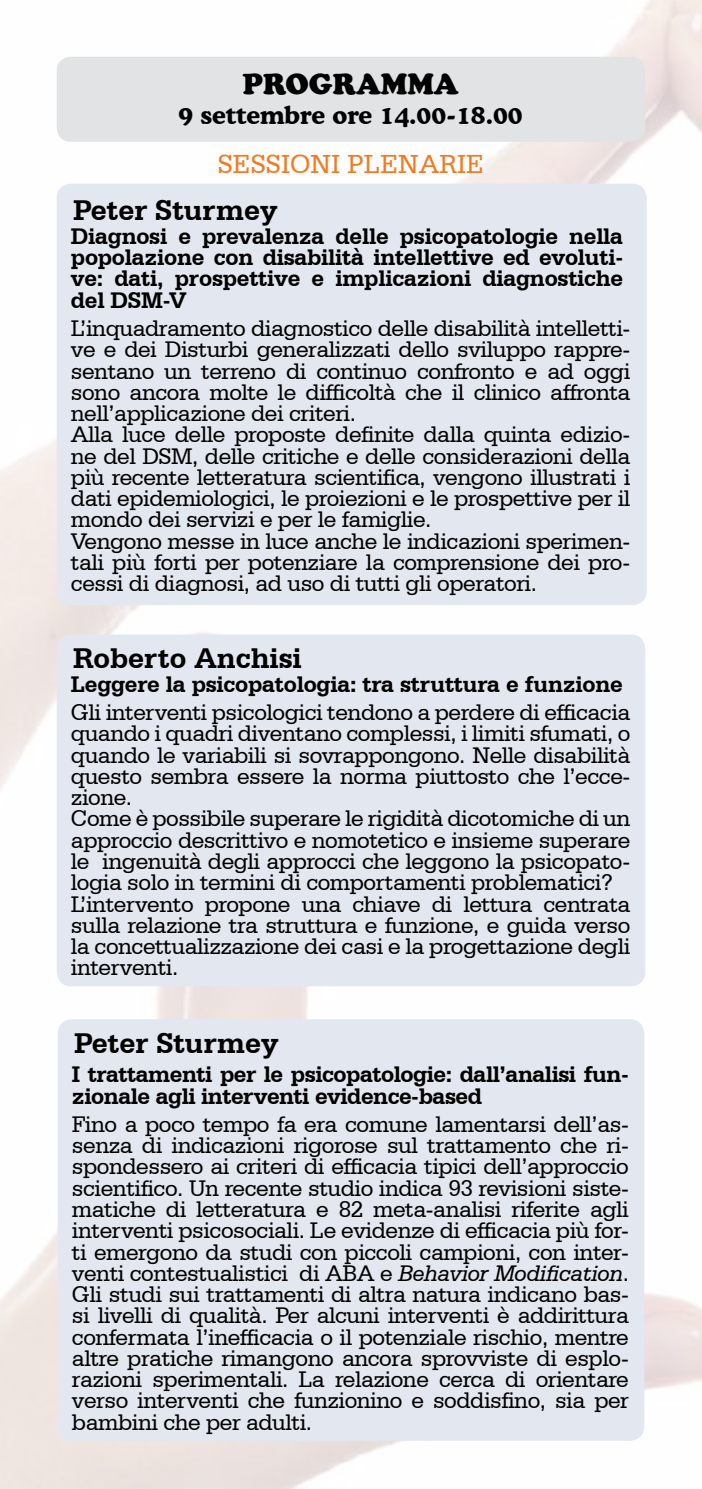
<style>
.page{position:relative;width:702px;height:1489px;background:#fff}
.page>*{position:absolute;margin:0;border:0;box-sizing:border-box;transform-origin:0 0}
.t1{font:700 30px "Serifa BT";color:#000}
.t2{font:900 30px "Cooper";color:#000}
.t3{font:27.5px "Serifa BT";color:#f47920}
.t4{font:700 25px "Cooper BT";color:#000}
.t5{font:23.75px/21.2px "Serifa BT";letter-spacing:-.02em;color:#000}
.t6{font:700 23.75px/21.2px "Serifa BT";letter-spacing:-.01em;color:#000;text-align:justify}
.s1{font-style:italic}
</style>
<div class="page">
<div style="left:57px;top:57px;width:588px;height:85px;background:#e2e3e4;border-radius:14px"></div>
<div style="left:57px;top:184px;width:589px;height:421px;background:#e3e7ef;border-radius:14px"></div>
<div style="left:57px;top:634px;width:588px;height:352px;background:#e3e7ef;border-radius:14px"></div>
<div style="left:58px;top:1019px;width:586px;height:421px;background:#e3e7ef;border-radius:14px"></div>
<p class="t2" style="left:242px;top:67px;width:218px">PROGRAMMA</p>
<p class="t4" style="left:178px;top:100px;width:346px">9 settembre ore 14.00-18.00</p>
<p class="t3" style="left:218px;top:147px;width:33px">Session</p>
<p class="t3" style="left:331px;top:147px;width:35px">I plenarie</p>
<p class="t1" style="left:73px;top:192px;width:206px">Peter Sturmey</p>
<p class="t6" style="left:71px;top:225px;width:554px">Diagnosi e prevalenza delle psicopatologie nella popolazione con disabilità intellettive ed evoluti&shy;ve: dati, prospettive e implicazioni diagnostiche del DSM-V</p>
<p class="t5" style="left:71px;top:317px;width:561px">L’inquadramento diagnostico delle disabilità intelletti&shy;ve e dei Disturbi generalizzati dello sviluppo rappre&shy;sentano un terreno di continuo confronto e ad oggi sono ancora molte le difficoltà che il clinico affronta nell’applicazione dei criteri.<br>Alla luce delle proposte definite dalla quinta edizio&shy;ne del DSM, delle critiche e delle considerazioni della più recente letteratura scientifica, vengono illustrati i dati epidemiologici, le proiezioni e le prospettive per il mondo dei servizi e per le famiglie.<br>Vengono messe in luce anche le indicazioni sperimen&shy;tali più forti per potenziare la comprensione dei pro&shy;cessi di diagnosi, ad uso di tutti gli operatori.</p>
<p class="t1" style="left:73px;top:640px;width:230px">Roberto Anchisi</p>
<p class="t6" style="left:71px;top:672px;width:553px">Leggere la psicopatologia: tra struttura e funzione</p>
<p class="t5" style="left:71px;top:701px;width:561px">Gli interventi psicologici tendono a perdere di efficacia quando i quadri diventano complessi, i limiti sfumati, o quando le variabili si sovrappongono. Nelle disabilità questo sembra essere la norma piuttosto che l’ecce&shy;zione.<br>Come è possibile superare le rigidità dicotomiche di un approccio descrittivo e nomotetico e insieme superare le ingenuità degli approcci che leggono la psicopato&shy;logia solo in termini di comportamenti problematici?<br>L’intervento propone una chiave di lettura centrata sulla relazione tra struttura e funzione, e guida verso la concettualizzazione dei casi e la progettazione degli interventi.</p>
<p class="t1" style="left:74px;top:1024px;width:206px">Peter Sturmey</p>
<p class="t6" style="left:72px;top:1063px;width:558px">I trattamenti per le psicopatologie: dall’analisi fun&shy;zionale agli interventi evidence-based</p>
<p class="t5" style="left:72px;top:1113px;width:558px;text-align:justify">Fino a poco tempo fa era comune lamentarsi dell’as&shy;senza di indicazioni rigorose sul trattamento che ri&shy;spondessero ai criteri di efficacia tipici dell’approccio scientifico. Un recente studio indica 93 revisioni siste&shy;matiche di letteratura e 82 meta-analisi riferite agli interventi psicosociali. Le evidenze di efficacia più for&shy;ti emergono da studi con piccoli campioni, con inter&shy;venti contestualistici di ABA e <span class="s1">Behavior Modification</span>.<br>Gli studi sui trattamenti di altra natura indicano bas&shy;si livelli di qualità. Per alcuni interventi è addirittura confermata l’inefficacia o il potenziale rischio, mentre altre pratiche rimangono ancora sprovviste di esplo&shy;razioni sperimentali. La relazione cerca di orientare verso interventi che funzionino e soddisfino, sia per bambini che per adulti.</p>
</div>
